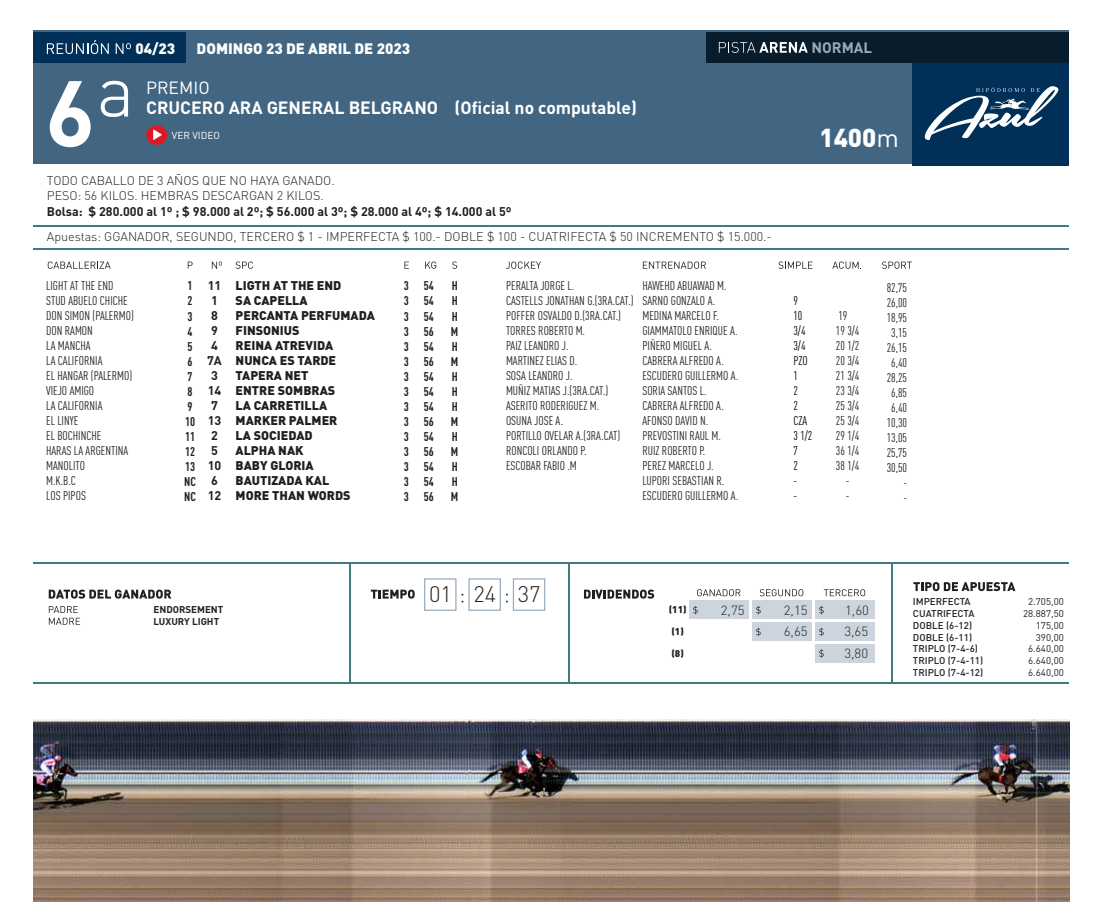
<style>
.page{position:relative;width:1098px;height:922px;background:#fff}
.page>*{position:absolute;margin:0;border:0;box-sizing:border-box;transform-origin:0 0}
.t1{font:700 92px "DIN Pro";color:#fff}
.t2{font:900 25.62px "DIN Pro";color:#fff}
.t3{font:300 22.25px "DIN Pro";color:#231f20}
.t4{font:700 17.62px "DIN Pro";color:#fff}
.t5{font:17.5px "DIN Pro";color:#fff}
.t6{font:900 15px "DIN Pro";color:#fff}
.t7{font:700 15px "DIN Pro";color:#99acbc}
.t8{font:300 13.25px/21.5px "DIN Pro";color:#231f20;text-align:justify}
.t9{font:12.5px/15px "FFDIN Pro Cond";color:#231f20}
.t10{font:900 12.5px/15px "DIN Pro";color:#231f20}
.t11{font:300 12.5px/15px "DIN Pro";color:#231f20}
.t12{font:700 12.5px/15px "DIN Pro";color:#231f20;text-align:center}
.t13{font:700 12.5px/15px "FFDIN Pro Cond";color:#231f20;text-align:justify}
.t14{font:12.5px/15px "FFDIN Pro Cond";color:#000}
.t15{font:10px "DIN Pro";color:#fff}
.t16{font:500 9.75px/11.8px "DIN Pro";color:#231f20}
.t17{font:9.75px/11.8px "DIN Pro";color:#231f20;text-align:right}
.t18{font:700 9.75px/11.8px "DIN Pro";color:#231f20}
.t19{font:900 9.75px "DIN Pro";color:#231f20}
.s1{font-size:17.5px}
.s2{font-weight:400}
</style>
<div class="page">
<div style="left:33px;top:30px;width:1036px;height:134px;background:#426682"></div>
<div style="left:913px;top:32px;width:156px;height:134px;background:#003057"></div>
<div style="left:33px;top:32px;width:153px;height:30px;background:#003057"></div>
<div style="left:706px;top:32px;width:363px;height:30px;background:#081c2c"></div>
<hr style="left:33px;top:562px;width:1036px;height:2px;background:#3f7c7d">
<hr style="left:33px;top:682px;width:1036px;height:1px;background:#3f7c7d">
<hr style="left:568px;top:562px;width:1px;height:121px;background:#3f7c7d">
<hr style="left:349px;top:562px;width:1px;height:121px;background:#3f7c7d">
<hr style="left:891px;top:562px;width:1px;height:121px;background:#3f7c7d">
<div style="left:424px;top:578px;width:32px;height:32px;border:1px solid #99acbc"></div>
<div style="left:468px;top:578px;width:33px;height:32px;border:1px solid #99acbc"></div>
<div style="left:513px;top:578px;width:32px;height:32px;border:1px solid #99acbc"></div>
<hr style="left:33px;top:225px;width:1036px;height:1px;background:#3f7c7d">
<hr style="left:33px;top:248px;width:1036px;height:1px;background:#3f7c7d">
<svg style="left:47px;top:40px;width:62px;height:14px"></svg>
<svg style="left:116px;top:43px;width:15px;height:11px"></svg>
<svg style="left:719px;top:42px;width:88px;height:11px"></svg>
<svg style="left:101px;top:81px;width:27px;height:36px"></svg>
<svg style="left:48px;top:261px;width:63px;height:8px"></svg>
<svg style="left:236px;top:261px;width:17px;height:8px"></svg>
<svg style="left:506px;top:261px;width:35px;height:8px"></svg>
<svg style="left:643px;top:261px;width:63px;height:8px"></svg>
<svg style="left:778px;top:261px;width:34px;height:8px"></svg>
<svg style="left:882px;top:261px;width:30px;height:8px"></svg>
<svg style="left:832px;top:261px;width:29px;height:8px"></svg>
<svg style="left:188px;top:261px;width:5px;height:8px"></svg>
<svg style="left:404px;top:261px;width:5px;height:8px"></svg>
<svg style="left:425px;top:261px;width:11px;height:8px"></svg>
<svg style="left:452px;top:261px;width:5px;height:8px"></svg>
<svg style="left:212px;top:261px;width:10px;height:8px"></svg>
<svg style="left:371px;top:589px;width:44px;height:9px"></svg>
<svg style="left:49px;top:589px;width:122px;height:9px"></svg>
<svg style="left:584px;top:589px;width:70px;height:9px"></svg>
<svg style="left:913px;top:582px;width:102px;height:9px"></svg>
<svg style="left:697px;top:589px;width:43px;height:7px"></svg>
<svg style="left:759px;top:589px;width:44px;height:7px"></svg>
<svg style="left:823px;top:589px;width:42px;height:7px"></svg>
<div style="left:689px;top:600px;width:59px;height:19px;background:#ccd5dd"></div>
<svg style="left:693px;top:606px;width:4px;height:8px"></svg>
<div style="left:752px;top:600px;width:59px;height:19px;background:#ccd5dd"></div>
<svg style="left:756px;top:606px;width:4px;height:8px"></svg>
<div style="left:815px;top:600px;width:59px;height:19px;background:#ccd5dd"></div>
<svg style="left:819px;top:606px;width:4px;height:8px"></svg>
<div style="left:752px;top:622px;width:59px;height:19px;background:#ccd5dd"></div>
<svg style="left:756px;top:627px;width:4px;height:9px"></svg>
<div style="left:815px;top:622px;width:59px;height:19px;background:#ccd5dd"></div>
<svg style="left:819px;top:627px;width:4px;height:9px"></svg>
<div style="left:815px;top:644px;width:59px;height:18px;background:#ccd5dd"></div>
<svg style="left:819px;top:649px;width:4px;height:8px"></svg>
<svg style="left:49px;top:606px;width:31px;height:18px"></svg>
<svg style="left:924px;top:86px;width:134px;height:54px"></svg>
<img style="left:33px;top:719px;width:1036px;height:182px">
<div style="left:146px;top:125px;width:21px;height:20px;background:#db1b24;border-radius:50%"></div>
<svg style="left:153px;top:129px;width:9px;height:11px"></svg>
<p class="t6" style="left:135px;top:38px;width:41px">04/23</p>
<p class="t6" style="left:197px;top:38px;width:215px">DOMINGO 23 DE ABRIL DE 2023</p>
<p class="t7" style="left:811px;top:37px;width:62px">NORMAL</p>
<h1 class="t1" style="left:45px;top:51px;width:51px">6</h1>
<h3 class="t5" style="left:146px;top:76px;width:65px">PREMIO</h3>
<h3 class="t4" style="left:146px;top:96px;width:492px">CRUCERO ARA GENERAL BELGRANO <span class="s1">(Oficial no computable)</span></h3>
<p class="t15" style="left:172px;top:128px;width:50px">VER VIDEO</p>
<p class="t11" style="left:47px;top:172px;width:289px">TODO CABALLO DE 3 AÑOS QUE NO HAYA GANADO.<br>PESO: 56 KILOS. HEMBRAS DESCARGAN 2 KILOS.</p>
<p class="t12" style="left:47px;top:203px;width:466px">Bolsa: $ 280.000 al 1º ; $ 98.000 al 2º; $ 56.000 al 3º; $ 28.000 al 4º; $ 14.000 al 5º</p>
<p class="t11" style="left:47px;top:228px;width:726px">Apuestas: GGANADOR, SEGUNDO, TERCERO $ 1 - IMPERFECTA $ 100.- DOBLE $ 100 - CUATRIFECTA $ 50 INCREMENTO $ 15.000.-</p>
<p class="t9" style="left:46px;top:277px;width:89px">LIGHT AT THE END<br>STUD ABUELO CHICHE<br>DON SIMON (PALERMO)<br>DON RAMON<br>LA MANCHA<br>LA CALIFORNIA<br>EL HANGAR (PALERMO)<br>VIEJO AMIGO<br>LA CALIFORNIA<br>EL LINYE<br>EL BOCHINCHE<br>HARAS LA ARGENTINA<br>MANOLITO<br>M.K.B.C<br>LOS PIPOS</p>
<p class="t13" style="left:184px;top:277px;width:13px;text-align:left">1<br>2<br>3<br>4<br>5<br>6<br>7<br>8<br>9<br>10<br>11<br>12<br>13<br>NC<br>NC</p>
<p class="t12" style="left:207px;top:277px;width:16px">11<br>1<br>8<br>9<br>4<br>7A<br>3<br>14<br>7<br>13<br>2<br>5<br>10<br>6<br>12</p>
<p class="t10" style="left:236px;top:277px;width:141px">LIGTH AT THE END<br>SA CAPELLA<br>PERCANTA PERFUMADA<br>FINSONIUS<br>REINA ATREVIDA<br>NUNCA ES TARDE<br>TAPERA NET<br>ENTRE SOMBRAS<br>LA CARRETILLA<br>MARKER PALMER<br>LA SOCIEDAD<br>ALPHA NAK<br>BABY GLORIA<br>BAUTIZADA KAL<br>MORE THAN WORDS</p>
<p class="t13" style="left:404px;top:277px;width:7px">3<br>3<br>3<br>3<br>3<br>3<br>3<br>3<br>3<br>3<br>3<br>3<br>3<br>3<br>3</p>
<p class="t13" style="left:424px;top:277px;width:12px">54<br>54<br>54<br>56<br>54<br>56<br>54<br>54<br>54<br>56<br>54<br>56<br>54<br>54<br>56</p>
<p class="t13" style="left:451px;top:277px;width:9px">H H H M H M H H H M H M H H M</p>
<p class="t9" style="left:506px;top:277px;width:129px">PERALTA JORGE L.<br>CASTELLS JONATHAN G.(3RA.CAT.)<br>POFFER OSVALDO D.(3RA.CAT.)<br>TORRES ROBERTO M.<br>PAIZ LEANDRO J.<br>MARTINEZ ELIAS D.<br>SOSA LEANDRO J.<br>MUÑIZ MATIAS J.(3RA.CAT.)<br>ASERITO RODERIGUEZ M.<br>OSUNA JOSE A.<br>PORTILLO OVELAR A.(3RA.CAT)<br>RONCOLI ORLANDO P.<br>ESCOBAR FABIO .M</p>
<p class="t9" style="left:642px;top:277px;width:98px">HAWEHD ABUAWAD M.<br>SARNO GONZALO A.<br>MEDINA MARCELO F.<br>GIAMMATOLO ENRIQUE A.<br>PIÑERO MIGUEL A.<br>CABRERA ALFREDO A.<br>ESCUDERO GUILLERMO A.<br>SORIA SANTOS L.<br>CABRERA ALFREDO A.<br>AFONSO DAVID N.<br>PREVOSTINI RAUL M.<br>RUIZ ROBERTO P.<br>PEREZ MARCELO J.<br>LUPORI SEBASTIAN R.<br>ESCUDERO GUILLERMO A.</p>
<h2 class="t2" style="left:819px;top:120px;width:81px">1400<span class="s2">m</span></h2>
<p class="t14" style="left:793px;top:292px;width:21px">9<br>10<br>3/4<br>3/4<br>PZO<br>1<br>2<br>2<br>CZA<br>3 1/2<br>7<br>2<br>-<br>-</p>
<p class="t9" style="left:838px;top:307px;width:11px">19</p>
<p class="t9" style="left:836px;top:322px;width:25px">19 3/4</p>
<p class="t9" style="left:836px;top:337px;width:25px">20 1/2</p>
<p class="t9" style="left:836px;top:352px;width:25px">20 3/4</p>
<p class="t9" style="left:836px;top:367px;width:25px">21 3/4</p>
<p class="t9" style="left:836px;top:382px;width:25px">23 3/4</p>
<p class="t9" style="left:836px;top:397px;width:25px">25 3/4</p>
<p class="t9" style="left:836px;top:412px;width:25px">25 3/4</p>
<p class="t9" style="left:836px;top:427px;width:25px">29 1/4</p>
<p class="t9" style="left:836px;top:442px;width:25px">36 1/4</p>
<p class="t9" style="left:836px;top:457px;width:25px">38 1/4</p>
<p class="t9" style="left:845px;top:472px;width:5px">-</p>
<p class="t9" style="left:845px;top:487px;width:5px">-</p>
<p class="t9" style="left:886px;top:279px;width:22px;text-align:right">82,75<br>26,00<br>18,95<br>3,15<br>26,15<br>6,40<br>28,25<br>6,85<br>6,40<br>10,30<br>13,05<br>25,75<br>30,50 -<br>-</p>
<h3 class="t3" style="left:429px;top:579px;width:113px">01 24 37</h3>
<p class="t16" style="left:913px;top:595px;width:72px">IMPERFECTA<br>CUATRIFECTA<br>DOBLE (6-12)<br>DOBLE (6-11)<br>TRIPLO (7-4-6)<br>TRIPLO (7-4-11)<br>TRIPLO (7-4-12)</p>
<p class="t18" style="left:153px;top:603px;width:71px">ENDORSEMENT<br>LUXURY LIGHT</p>
<p class="t17" style="left:1023px;top:595px;width:42px">2.705,00<br>28.887,50<br>175,00<br>390,00<br>6.640,00<br>6.640,00<br>6.640,00</p>
<p class="t19" style="left:668px;top:602px;width:19px">(11)</p>
<p class="t8" style="left:721px;top:598px;width:25px">2,75</p>
<p class="t8" style="left:784px;top:598px;width:25px">2,15</p>
<p class="t19" style="left:671px;top:624px;width:14px">(1)</p>
<p class="t8" style="left:784px;top:620px;width:25px">6,65</p>
<p class="t19" style="left:671px;top:646px;width:14px">(8)</p>
<p class="t8" style="left:844px;top:598px;width:26px">1,60<br>3,65<br>3,80</p>
</div>
